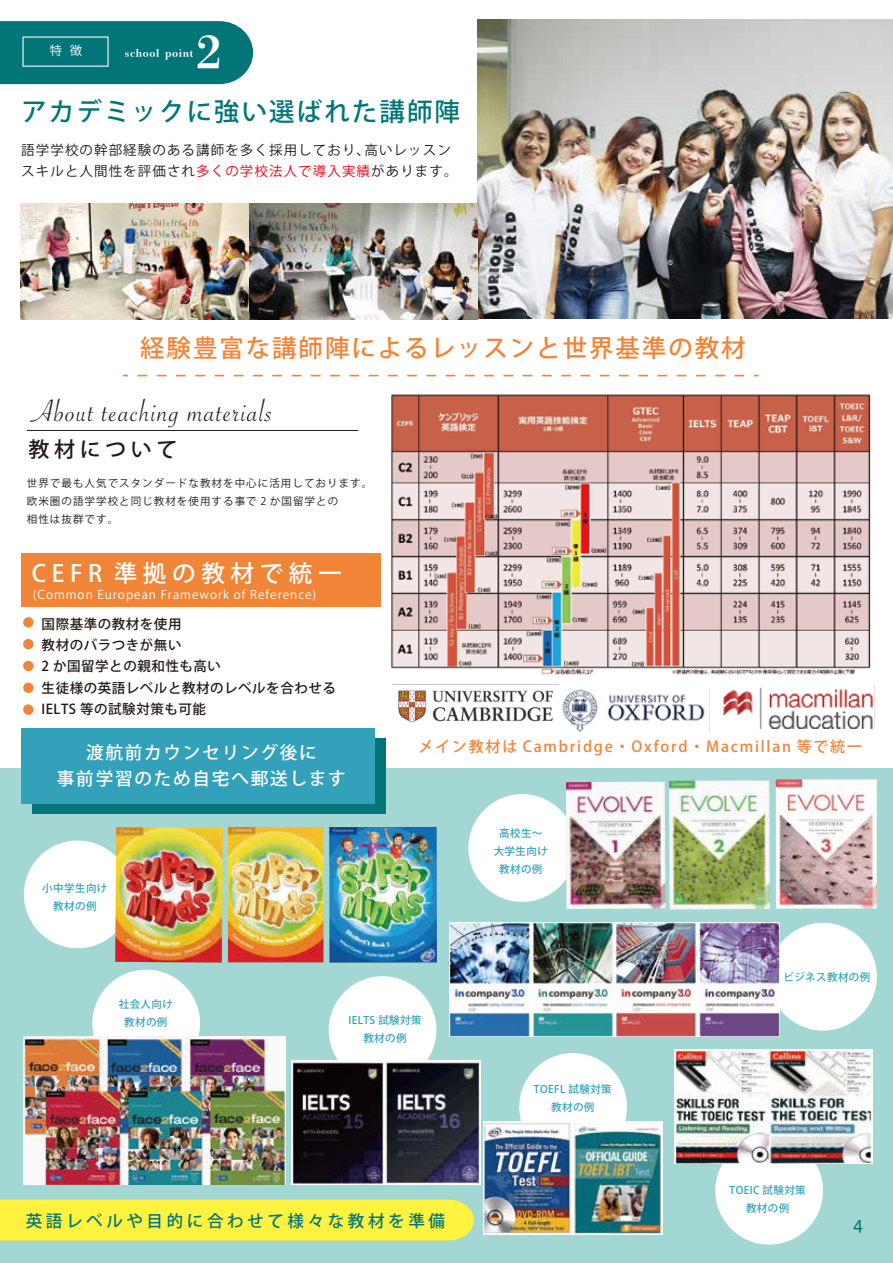
<style>
.page{position:relative;width:893px;height:1263px;background:#fff}
.page>*{position:absolute;margin:0;border:0;box-sizing:border-box;transform-origin:0 0}
.t1{font:800 44.7px "DNP Shuei 4 go B Std";color:#fff}
.t2{font:32.85px "Savoye Let Plain";letter-spacing:.04em;color:#221815}
.t3{font:500 25.5px "Koz Go Pr 6 N";letter-spacing:.08em;color:#017578}
.t4{font:500 24.45px "Koz Go Pr 6 N";letter-spacing:.08em;color:#f08437}
.t5{font:500 23.55px "Koz Go Pr 6 N";letter-spacing:.24em;color:#fff}
.t6{font:500 21px "Koz Go Pr 6 N";letter-spacing:.22em;color:#221815}
.t7{font:18px "Honoka Antique Maru";color:#017578}
.t8{font:500 17.55px/25.7px "Koz Go Pr 6 N";letter-spacing:.1em;color:#fff;text-align:center}
.t9{font:500 16.5px "Koz Go Pr 6 N";letter-spacing:.22em;color:#017578}
.t10{font:500 15px "Koz Go Pr 6 N";letter-spacing:.12em;color:#f08437}
.t11{font:500 13.5px/21.3px "Koz Go Pr 6 N";letter-spacing:.04em;color:#221815}
.t12{font:13.5px/20.5px "Koz Go Pr 6 N";letter-spacing:.08em;color:#221815}
.t13{font:12.3px "Koz Go Pr 6 N";color:#fff}
.t14{font:12px "Koz Go Pr 6 N";letter-spacing:.08em;color:#fff}
.t15{font:500 10.5px/18.3px "Koz Go Pr 6 N";letter-spacing:.04em;color:#34a1bb;text-align:center}
.t16{font:10.5px/18px "Koz Go Pr 6 N";letter-spacing:.1em;color:#221815}
.t17{font:800 10.5px "DNP Shuei 4 go B Std";letter-spacing:.06em;color:#fff}
.s1{color:#e60012}
</style>
<div class="page">
<div style="left:0;top:768px;width:893px;height:495px;background:#a2d7d4"></div>
<svg style="left:0;top:21px;width:253px;height:63px;background:#0c7b7e"></svg>
<svg style="left:138px;top:375px;width:621px;height:1px"></svg>
<div style="left:21px;top:553px;width:441px;height:54px;background:#f08437"></div>
<hr style="left:27px;top:430px;width:331px;height:1px;background:#221815">
<div style="left:23px;top:617px;width:11px;height:10px;background:#f08437;border-radius:50%"></div>
<div style="left:23px;top:639px;width:11px;height:10px;background:#f08437;border-radius:50%"></div>
<div style="left:23px;top:661px;width:11px;height:10px;background:#f08437;border-radius:50%"></div>
<div style="left:23px;top:683px;width:11px;height:10px;background:#f08437;border-radius:50%"></div>
<div style="left:23px;top:704px;width:11px;height:11px;background:#f08437;border-radius:50%"></div>
<img style="left:382px;top:394px;width:489px;height:280px">
<img style="left:392px;top:684px;width:167px;height:39px">
<img style="left:558px;top:689px;width:147px;height:43px">
<img style="left:723px;top:687px;width:150px;height:41px">
<img style="left:776px;top:779px;width:101px;height:130px">
<img style="left:669px;top:780px;width:101px;height:129px">
<div style="left:468px;top:794px;width:108px;height:108px;background:#fff;border-radius:50%"></div>
<img style="left:329px;top:827px;width:108px;height:136px">
<img style="left:228px;top:827px;width:96px;height:135px">
<div style="left:24px;top:840px;width:108px;height:108px;background:#fff;border-radius:50%"></div>
<div style="left:92px;top:969px;width:108px;height:108px;background:#fff;border-radius:50%"></div>
<div style="left:769px;top:923px;width:108px;height:107px;background:#fff;border-radius:50%"></div>
<div style="left:715px;top:1137px;width:108px;height:107px;background:#fff;border-radius:50%"></div>
<div style="left:519px;top:1053px;width:108px;height:108px;background:#fff;border-radius:50%"></div>
<img style="left:483px;top:1122px;width:179px;height:113px">
<div style="left:329px;top:976px;width:107px;height:108px;background:#fff;border-radius:50%"></div>
<img style="left:115px;top:827px;width:108px;height:136px">
<img style="left:566px;top:781px;width:100px;height:128px">
<img style="left:24px;top:1036px;width:261px;height:148px">
<img style="left:291px;top:1060px;width:190px;height:124px">
<img style="left:449px;top:922px;width:331px;height:114px">
<div style="left:0;top:1199px;width:474px;height:41px;background:#fff33f"></div>
<img style="left:674px;top:1049px;width:198px;height:114px">
<img style="left:477px;top:20px;width:416px;height:299px">
<div style="left:32px;top:738px;width:353px;height:75px;background:#017578"></div>
<div style="left:21px;top:728px;width:353px;height:75px;background:#34a1bb"></div>
<img style="left:20px;top:203px;width:458px;height:116px">
<h1 class="t1" style="left:195px;top:21px;width:28px">2</h1>
<p class="t13" style="left:50px;top:44px;width:34px">特 徴</p>
<p class="t17" style="left:125px;top:46px;width:70px">school point</p>
<h3 class="t3" style="left:21px;top:97px;width:440px">アカデミックに強い選ばれた講師陣</h3>
<p class="t12" style="left:21px;top:141px;width:438px">語学学校の幹部経験のある講師を多く採用しており、高いレッスンスキルと人間性を評価され<span class="s1">多くの学校法人で導入実績</span>があります。</p>
<h3 class="t4" style="left:140px;top:334px;width:607px">経験豊富な講師陣によるレッスンと世界基準の教材</h3>
<h2 class="t2" style="left:32px;top:389px;width:242px">About teaching materials</h2>
<h3 class="t6" style="left:28px;top:438px;width:151px">教材について</h3>
<p class="t16" style="left:27px;top:475px;width:347px">世界で最も人気でスタンダードな教材を中心に活用しております。欧米圏の語学学校と同じ教材を使用する事で 2 か国留学との<br>相性は抜群です。</p>
<h3 class="t5" style="left:32px;top:560px;width:311px">CEFR 準拠の教材で統一</h3>
<p class="t14" style="left:33px;top:587px;width:285px">(Common European Framework of Reference)</p>
<p class="t11" style="left:42px;top:613px;width:296px">国際基準の教材を使用<br>教材のバラつきが無い<br>2 か国留学との親和性も高い<br>生徒様の英語レベルと教材のレベルを合わせる<br>IELTS 等の試験対策も可能</p>
<h3 class="t8" style="left:57px;top:741px;width:290px">渡航前カウンセリング後に<br>事前学習のため自宅へ郵送します</h3>
<p class="t15" style="left:42px;top:879px;width:67px">小中学生向け教材の例</p>
<h3 class="t10" style="left:418px;top:738px;width:445px">メイン教材は Cambridge・Oxford・Macmillan 等で統一</h3>
<p class="t15" style="left:494px;top:824px;width:56px">高校生～大学生向け教材の例</p>
<p class="t15" style="left:783px;top:968px;width:88px">ビジネス教材の例</p>
<p class="t15" style="left:119px;top:995px;width:56px">社会人向け教材の例</p>
<p class="t15" style="left:348px;top:1011px;width:75px">IELTS 試験対策教材の例</p>
<h3 class="t9" style="left:26px;top:1211px;width:421px">英語レベルや目的に合わせて様々な教材を準備</h3>
<p class="t15" style="left:534px;top:1080px;width:79px">TOEFL 試験対策教材の例</p>
<p class="t15" style="left:730px;top:1181px;width:78px">TOEIC 試験対策教材の例</p>
<h3 class="t7" style="left:853px;top:1213px;width:11px">4</h3>
</div>
